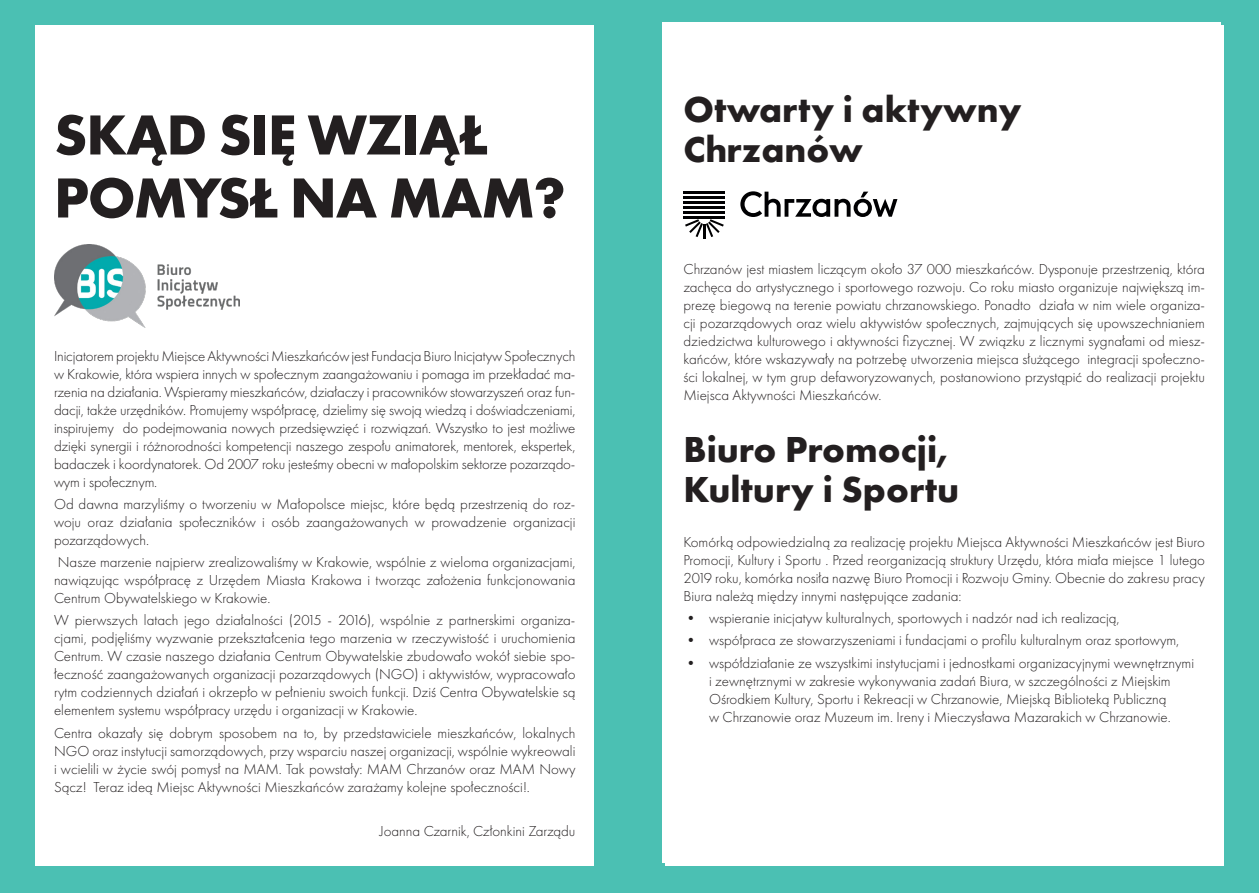
<style>
.page{position:relative;width:1259px;height:893px;background:#fff}
.page>*{position:absolute;margin:0;border:0;box-sizing:border-box;transform-origin:0 0}
.nagl{font:700 58.5px/63px "Futura PT";letter-spacing:-.02em;color:#231f20}
.Styl_akapitowy_1{font:700 37.5px "Futura PT";color:#231f20}
.tc{font:300 15px/18px "Futura PT";color:#231f20;text-align:justify}
</style>
<div class="page">
<div style="left:629px;top:0;width:630px;height:893px;background:#4bc0b3"></div>
<div style="left:0;top:0;width:629px;height:893px;background:#4bc0b3"></div>
<div style="left:35px;top:25px;width:559px;height:841px;background:#fff"></div>
<div style="left:665px;top:25px;width:558px;height:841px;background:#fff"></div>
<img style="left:54px;top:244px;width:185px;height:84px">
<hr style="left:683px;top:217px;width:42px;height:2px;background:#000002">
<hr style="left:683px;top:212px;width:42px;height:2px;background:#000002">
<hr style="left:683px;top:207px;width:42px;height:2px;background:#000002">
<hr style="left:683px;top:202px;width:42px;height:2px;background:#000002">
<hr style="left:683px;top:197px;width:42px;height:2px;background:#000002">
<hr style="left:683px;top:192px;width:42px;height:2px;background:#000002">
<svg style="left:685px;top:219px;width:39px;height:19px"></svg>
<svg style="left:740px;top:191px;width:157px;height:26px"></svg>
<p class="nagl" style="left:54px;top:102px;width:513px">SKĄD SIĘ WZIĄŁ<br>POMYSŁ NA MAM?</p>
<p class="tc" style="left:54px;top:347px;width:523px">Inicjatorem projektu Miejsce Aktywności Mieszkańców jest Fundacja Biuro Inicjatyw Społecznych w Krakowie, która wspiera innych w społecznym zaangażowaniu i pomaga im przekładać ma&shy;rzenia na działania. Wspieramy mieszkańców, działaczy i pracowników stowarzyszeń oraz fun&shy;dacji, także urzędników. Promujemy współpracę, dzielimy się swoją wiedzą i doświadczeniami, inspirujemy do podejmowania nowych przedsięwzięć i rozwiązań. Wszystko to jest możliwe dzięki synergii i różnorodności kompetencji naszego zespołu animatorek, mentorek, ekspertek, badaczek i koordynatorek. Od 2007 roku jesteśmy obecni w małopolskim sektorze pozarządo&shy;wym i społecznym.</p>
<p class="tc" style="left:54px;top:495px;width:523px">Od dawna marzyliśmy o tworzeniu w Małopolsce miejsc, które będą przestrzenią do roz&shy;woju oraz działania społeczników i osób zaangażowanych w prowadzenie organizacji pozarządowych.</p>
<p class="tc" style="left:54px;top:553px;width:523px">Nasze marzenie najpierw zrealizowaliśmy w Krakowie, wspólnie z wieloma organizacjami, nawiązując współpracę z Urzędem Miasta Krakowa i tworząc założenia funkcjonowania Centrum Obywatelskiego w Krakowie.</p>
<p class="tc" style="left:54px;top:611px;width:523px">W pierwszych latach jego działalności (2015 - 2016), wspólnie z partnerskimi organiza&shy;cjami, podjęliśmy wyzwanie przekształcenia tego marzenia w rzeczywistość i uruchomienia Centrum. W czasie naszego działania Centrum Obywatelskie zbudowało wokół siebie spo&shy;łeczność zaangażowanych organizacji pozarządowych (NGO) i aktywistów, wypracowało rytm codziennych działań i okrzepło w pełnieniu swoich funkcji. Dziś Centra Obywatelskie są elementem systemu współpracy urzędu i organizacji w Krakowie.</p>
<p class="tc" style="left:54px;top:724px;width:523px">Centra okazały się dobrym sposobem na to, by przedstawiciele mieszkańców, lokalnych NGO oraz instytucji samorządowych, przy wsparciu naszej organizacji, wspólnie wykreowali i wcielili w życie swój pomysł na MAM. Tak powstały: MAM Chrzanów oraz MAM Nowy Sącz! Teraz ideą Miejsc Aktywności Mieszkańców zarażamy kolejne społeczności!.</p>
<p class="tc" style="left:380px;top:822px;width:197px">Joanna Czarnik, Członkini Zarządu</p>
<p class="Styl_akapitowy_1" style="left:683px;top:85px;width:339px">Otwarty i aktywny</p>
<p class="Styl_akapitowy_1" style="left:683px;top:126px;width:181px">Chrzanów</p>
<p class="tc" style="left:683px;top:260px;width:523px">Chrzanów jest miastem liczącym około 37 000 mieszkańców. Dysponuje przestrzenią, która zachęca do artystycznego i sportowego rozwoju. Co roku miasto organizuje największą im&shy;prezę biegową na terenie powiatu chrzanowskiego. Ponadto działa w nim wiele organiza&shy;cji pozarządowych oraz wielu aktywistów społecznych, zajmujących się upowszechnianiem dziedzictwa kulturowego i aktywności fizycznej. W związku z licznymi sygnałami od miesz&shy;kańców, które wskazywały na potrzebę utworzenia miejsca służącego integracji społeczno&shy;ści lokalnej, w tym grup defaworyzowanych, postanowiono przystąpić do realizacji projektu Miejsca Aktywności Mieszkańców.</p>
<p class="Styl_akapitowy_1" style="left:683px;top:425px;width:266px">Biuro Promocji,</p>
<p class="Styl_akapitowy_1" style="left:683px;top:466px;width:277px">Kultury i Sportu</p>
<p class="tc" style="left:683px;top:533px;width:523px">Komórką odpowiedzialną za realizację projektu Miejsca Aktywności Mieszkańców jest Biuro Promocji, Kultury i Sportu . Przed reorganizacją struktury Urzędu, która miała miejsce 1 lutego 2019 roku, komórka nosiła nazwę Biuro Promocji i Rozwoju Gminy. Obecnie do zakresu pracy Biura należą między innymi następujące zadania:</p>
<p class="tc" style="left:683px;top:609px;width:437px">• wspieranie inicjatyw kulturalnych, sportowych i nadzór nad ich realizacją,</p>
<p class="tc" style="left:683px;top:631px;width:497px">• współpraca ze stowarzyszeniami i fundacjami o profilu kulturalnym oraz sportowym,</p>
<p class="tc" style="left:683px;top:654px;width:512px;text-align:center">• współdziałanie ze wszystkimi instytucjami i jednostkami organizacyjnymi wewnętrznymi i zewnętrznymi w zakresie wykonywania zadań Biura, w szczególności z Miejskim Ośrodkiem Kultury, Sportu i Rekreacji w Chrzanowie, Miejską Biblioteką Publiczną<br>w Chrzanowie oraz Muzeum im. Ireny i Mieczysława Mazarakich w Chrzanowie.</p>
</div>
